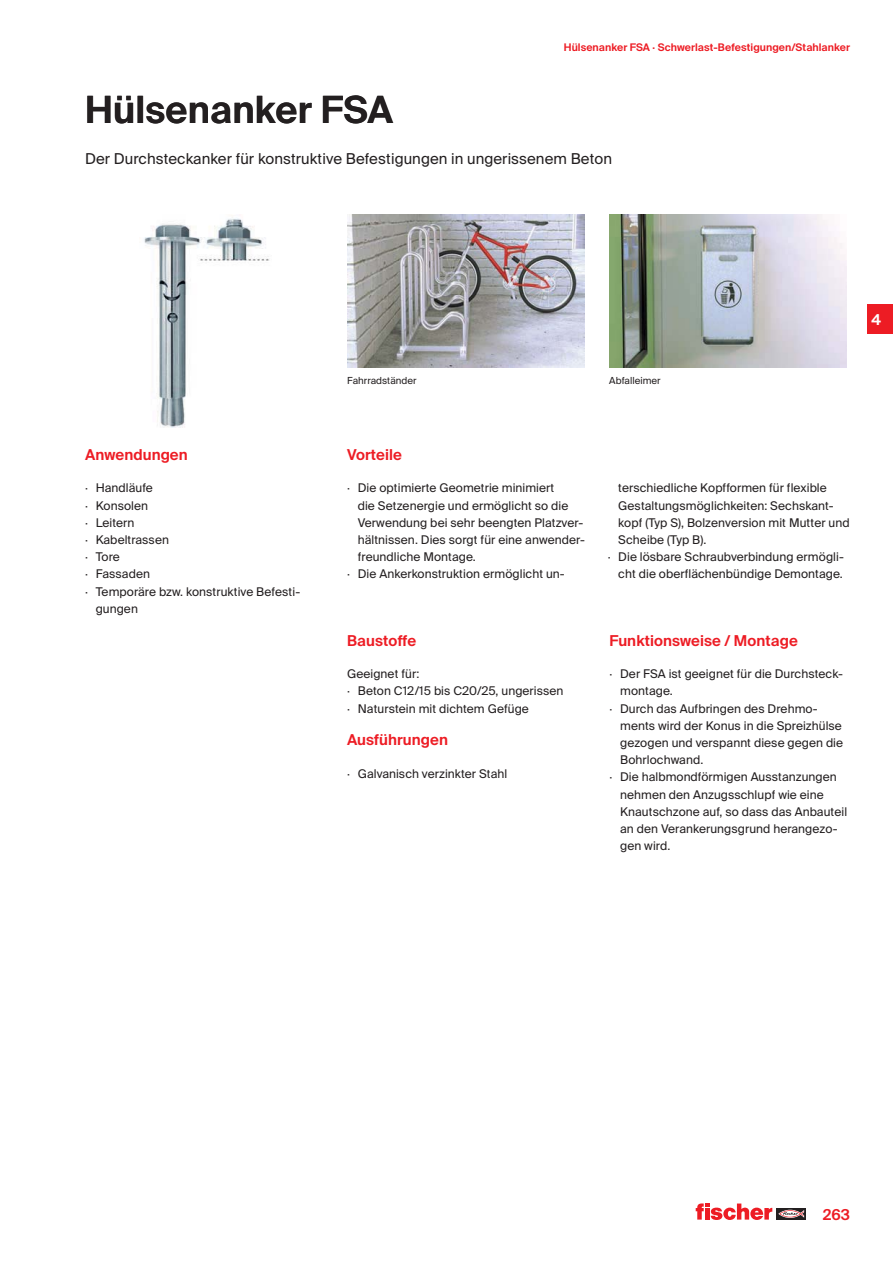
<style>
.page{position:relative;width:893px;height:1263px;background:#fff}
.page>*{position:absolute;margin:0;border:0;box-sizing:border-box;transform-origin:0 0}
.t1{font:600 37.5px "fischerstrong";letter-spacing:.005em;color:#231f20}
.t2{font:15px "fischerstrong";letter-spacing:.005em;color:#231f20}
.t3{font:600 15px "fischerstrong";letter-spacing:.005em;color:#ed1c24}
.t4{font:600 15px "fischerstrong";color:#fff}
.t5{font:12px/17.2px "fischerstrong";letter-spacing:.005em;color:#231f20}
.t6{font:600 10.5px "fischerstrong";letter-spacing:.005em;color:#ed1c24}
.t7{font:9.75px "fischerstrong";letter-spacing:.005em;color:#231f20}
</style>
<div class="page">
<svg style="left:777px;top:1208px;width:29px;height:12px"></svg>
<svg style="left:778px;top:1210px;width:26px;height:8px"></svg>
<svg style="left:696px;top:1203px;width:76px;height:17px"></svg>
<img style="left:347px;top:215px;width:238px;height:153px">
<img style="left:144px;top:218px;width:125px;height:209px">
<img style="left:609px;top:215px;width:238px;height:153px">
<div style="left:867px;top:304px;width:26px;height:30px;background:#ed1c24"></div>
<h1 class="t1" style="left:85px;top:94px;width:310px">Hülsenanker FSA</h1>
<p class="t6" style="left:564px;top:42px;width:288px">Hülsenanker FSA · Schwerlast-Befestigungen/Stahlanker</p>
<p class="t2" style="left:85px;top:153px;width:529px">Der Durchsteckanker für konstruktive Befestigungen in ungerissenem Beton</p>
<p class="t3" style="left:85px;top:448px;width:104px">Anwendungen</p>
<p class="t5" style="left:85px;top:480px;width:69px">· Handläufe</p>
<p class="t5" style="left:85px;top:497px;width:65px">· Konsolen</p>
<p class="t5" style="left:85px;top:515px;width:51px">· Leitern</p>
<p class="t5" style="left:85px;top:532px;width:85px">· Kabeltrassen</p>
<p class="t5" style="left:85px;top:549px;width:36px">· Tore</p>
<p class="t5" style="left:85px;top:566px;width:66px">· Fassaden</p>
<p class="t5" style="left:85px;top:583px;width:217px">· Temporäre bzw. konstruktive Befesti-</p>
<p class="t5" style="left:96px;top:601px;width:44px">gungen</p>
<p class="t7" style="left:347px;top:377px;width:71px">Fahrradständer</p>
<p class="t7" style="left:609px;top:377px;width:53px">Abfalleimer</p>
<p class="t4" style="left:871px;top:313px;width:11px">4</p>
<p class="t3" style="left:347px;top:448px;width:56px">Vorteile</p>
<p class="t5" style="left:347px;top:480px;width:209px">· Die optimierte Geometrie minimiert</p>
<p class="t5" style="left:358px;top:497px;width:212px">die Setzenergie und ermöglicht so die</p>
<p class="t5" style="left:358px;top:515px;width:227px">Verwendung bei sehr beengten Platzver-</p>
<p class="t5" style="left:358px;top:532px;width:229px">hältnissen. Dies sorgt für eine anwender-</p>
<p class="t5" style="left:358px;top:549px;width:119px">freundliche Montage.</p>
<p class="t5" style="left:347px;top:566px;width:219px">· Die Ankerkonstruktion ermöglicht un-</p>
<p class="t3" style="left:347px;top:634px;width:71px">Baustoffe</p>
<p class="t5" style="left:347px;top:666px;width:218px">Geeignet für:<br>· Beton C12/15 bis C20/25, ungerissen · Naturstein mit dichtem Gefüge</p>
<p class="t3" style="left:347px;top:734px;width:102px">Ausführungen</p>
<p class="t5" style="left:347px;top:765px;width:162px">· Galvanisch verzinkter Stahl</p>
<p class="t5" style="left:618px;top:480px;width:210px">terschiedliche Kopfformen für flexible</p>
<p class="t5" style="left:618px;top:497px;width:217px">Gestaltungsmöglichkeiten: Sechskant-</p>
<p class="t5" style="left:618px;top:515px;width:233px">kopf (Typ S), Bolzenversion mit Mutter und</p>
<p class="t5" style="left:618px;top:532px;width:89px">Scheibe (Typ B).</p>
<p class="t5" style="left:608px;top:549px;width:238px">· Die lösbare Schraubverbindung ermögli-</p>
<p class="t5" style="left:618px;top:566px;width:226px">cht die oberflächenbündige Demontage.</p>
<p class="t3" style="left:609px;top:634px;width:190px">Funktionsweise / Montage</p>
<p class="t5" style="left:609px;top:666px;width:235px">· Der FSA ist geeignet für die Durchsteck-</p>
<p class="t5" style="left:620px;top:683px;width:54px">montage.</p>
<p class="t5" style="left:609px;top:700px;width:210px">· Durch das Aufbringen des Drehmo-</p>
<p class="t5" style="left:620px;top:718px;width:223px">ments wird der Konus in die Spreizhülse</p>
<p class="t5" style="left:620px;top:735px;width:224px">gezogen und verspannt diese gegen die</p>
<p class="t5" style="left:620px;top:752px;width:85px">Bohrlochwand.</p>
<p class="t5" style="left:609px;top:769px;width:229px">· Die halbmondförmigen Ausstanzungen</p>
<p class="t5" style="left:620px;top:787px;width:205px">nehmen den Anzugsschlupf wie eine</p>
<p class="t5" style="left:620px;top:804px;width:228px">Knautschzone auf, so dass das Anbauteil</p>
<p class="t5" style="left:620px;top:821px;width:219px">an den Verankerungsgrund herangezo-</p>
<p class="t5" style="left:620px;top:838px;width:52px">gen wird.</p>
<p class="t3" style="left:823px;top:1208px;width:29px">263</p>
</div>
